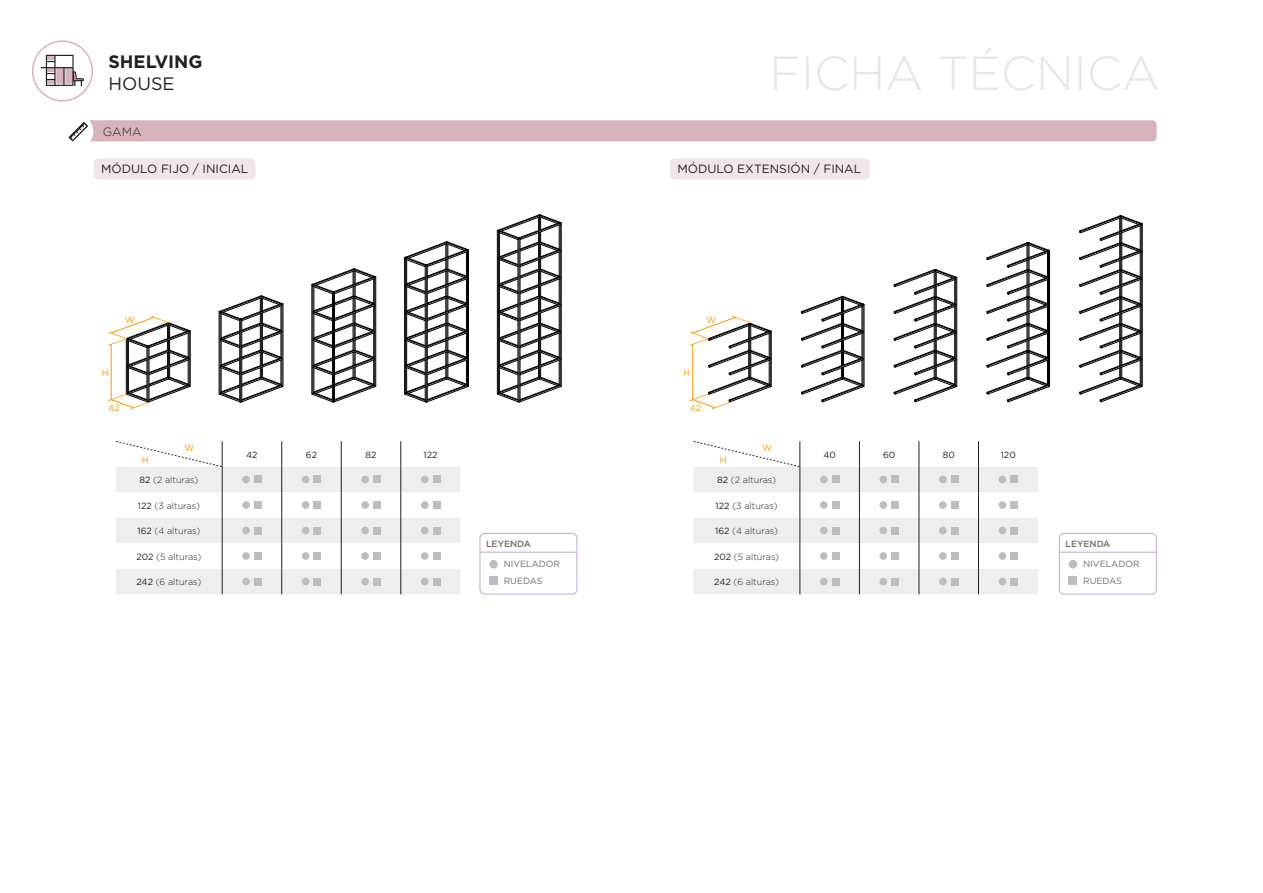
<style>
.page{position:relative;width:1263px;height:893px;background:#fff}
.page>*{position:absolute;margin:0;border:0;box-sizing:border-box;transform-origin:0 0}
.t1{font:300 47.85px "Gotham";color:#e6e7e9}
.t2{font:700 18px "Gotham";color:#231f20}
.t3{font:18px "Gotham";color:#231f20}
.Descripcion{font:12px "Gotham";color:#231f20}
.Descripcion-2{font:300 12px "Gotham";color:#231f20}
.t4{font:300 9px "Gotham";color:#231f20}
.Descripcion-3{font:9px "Gotham";color:#6c6d70}
.t5{font:9px "Gotham";color:#231f20}
.Descripcion-4{font:500 9px "Gotham";color:#6c6d70}
.Descripcion-5{font:9px "Gotham";color:#fd9800}
.s1{font-weight:400}
</style>
<div class="page">
<svg style="left:32px;top:40px;width:61px;height:62px"></svg>
<div style="left:72px;top:120px;width:1085px;height:22px;background:#d9b3bc;border-radius:5px"></div>
<div style="left:59px;top:115px;width:34px;height:34px;background:#fff;border-radius:50%"></div>
<svg style="left:68px;top:122px;width:20px;height:20px"></svg>
<hr style="left:561px;top:223px;width:1px;height:163px;background:#000">
<hr style="left:468px;top:250px;width:1px;height:136px;background:#000">
<hr style="left:404px;top:258px;width:1px;height:136px;background:#000">
<svg style="left:405px;top:241px;width:63px;height:161px"></svg>
<svg style="left:497px;top:214px;width:64px;height:188px"></svg>
<svg style="left:312px;top:268px;width:64px;height:134px"></svg>
<hr style="left:283px;top:304px;width:1px;height:82px;background:#000">
<svg style="left:219px;top:295px;width:64px;height:107px"></svg>
<hr style="left:190px;top:331px;width:1px;height:55px;background:#000">
<hr style="left:771px;top:331px;width:1px;height:55px;background:#000">
<hr style="left:864px;top:304px;width:1px;height:82px;background:#000">
<svg style="left:801px;top:296px;width:63px;height:106px"></svg>
<svg style="left:894px;top:269px;width:63px;height:133px"></svg>
<hr style="left:1049px;top:251px;width:1px;height:135px;background:#000">
<svg style="left:986px;top:242px;width:63px;height:160px"></svg>
<hr style="left:1142px;top:224px;width:1px;height:162px;background:#000">
<svg style="left:1079px;top:215px;width:63px;height:187px"></svg>
<svg style="left:109px;top:316px;width:81px;height:93px"></svg>
<svg style="left:690px;top:316px;width:81px;height:93px"></svg>
<div style="left:94px;top:158px;width:162px;height:22px;background:#f2e6e9;border-radius:5px"></div>
<div style="left:670px;top:158px;width:200px;height:22px;background:#f2e6e9;border-radius:5px"></div>
<svg style="left:115px;top:441px;width:345px;height:153px"></svg>
<svg style="left:693px;top:441px;width:345px;height:153px"></svg>
<div style="left:480px;top:533px;width:97px;height:61px;border:1px solid #c2a9d0;border-radius:5px"></div>
<div style="left:1059px;top:533px;width:97px;height:61px;border:1px solid #c2a9d0;border-radius:5px"></div>
<div style="left:489px;top:560px;width:9px;height:8px;background:#bcbdc0;border-radius:50%"></div>
<div style="left:1069px;top:560px;width:8px;height:8px;background:#bcbdc0;border-radius:50%"></div>
<hr style="left:480px;top:552px;width:97px;height:1px;background:#c2a9d0">
<hr style="left:1059px;top:552px;width:98px;height:1px;background:#c2a9d0">
<div style="left:489px;top:576px;width:9px;height:9px;background:#bcbdc0"></div>
<div style="left:1069px;top:576px;width:8px;height:9px;background:#bcbdc0"></div>
<h1 class="t1" style="left:769px;top:43px;width:392px">FICHA TÉCNICA</h1>
<h2 class="t2" style="left:108px;top:50px;width:96px">SHELVING</h2>
<h2 class="t3" style="left:108px;top:72px;width:68px">HOUSE</h2>
<p class="Descripcion-2" style="left:103px;top:124px;width:40px">GAMA</p>
<p class="Descripcion" style="left:101px;top:161px;width:149px">MÓDULO FIJO / INICIAL</p>
<p class="Descripcion" style="left:677px;top:161px;width:185px">MÓDULO EXTENSIÓN / FINAL</p>
<p class="Descripcion-5" style="left:125px;top:314px;width:11px">W</p>
<p class="Descripcion-5" style="left:706px;top:314px;width:11px">W</p>
<p class="Descripcion-5" style="left:102px;top:367px;width:8px">H</p>
<p class="Descripcion-5" style="left:683px;top:367px;width:8px">H</p>
<p class="Descripcion-5" style="left:108px;top:402px;width:13px">42</p>
<p class="Descripcion-5" style="left:690px;top:402px;width:13px">42</p>
<p class="Descripcion-5" style="left:142px;top:454px;width:8px">H</p>
<p class="Descripcion-5" style="left:184px;top:442px;width:11px">W</p>
<p class="t5" style="left:246px;top:449px;width:13px">42</p>
<p class="t5" style="left:306px;top:449px;width:13px">62</p>
<p class="t5" style="left:365px;top:449px;width:13px">82</p>
<p class="t5" style="left:424px;top:449px;width:16px">122</p>
<p class="Descripcion-5" style="left:720px;top:454px;width:8px">H</p>
<p class="Descripcion-5" style="left:762px;top:442px;width:11px">W</p>
<p class="t5" style="left:823px;top:449px;width:14px">40</p>
<p class="t5" style="left:883px;top:449px;width:14px">60</p>
<p class="t5" style="left:943px;top:449px;width:14px">80</p>
<p class="t5" style="left:1001px;top:449px;width:17px">120</p>
<p class="t4" style="left:139px;top:474px;width:60px"><span class="s1">82</span> (2 alturas)</p>
<p class="t4" style="left:138px;top:500px;width:63px"><span class="s1">122</span> (3 alturas)</p>
<p class="t4" style="left:137px;top:525px;width:64px"><span class="s1">162</span> (4 alturas)</p>
<p class="t4" style="left:136px;top:551px;width:67px"><span class="s1">202</span> (5 alturas)</p>
<p class="t4" style="left:136px;top:576px;width:66px"><span class="s1">242</span> (6 alturas)</p>
<p class="t4" style="left:717px;top:474px;width:60px"><span class="s1">82</span> (2 alturas)</p>
<p class="t4" style="left:716px;top:500px;width:63px"><span class="s1">122</span> (3 alturas)</p>
<p class="t4" style="left:715px;top:525px;width:64px"><span class="s1">162</span> (4 alturas)</p>
<p class="t4" style="left:714px;top:551px;width:67px"><span class="s1">202</span> (5 alturas)</p>
<p class="t4" style="left:714px;top:576px;width:66px"><span class="s1">242</span> (6 alturas)</p>
<p class="Descripcion-4" style="left:486px;top:538px;width:46px">LEYENDA</p>
<p class="Descripcion-4" style="left:1065px;top:538px;width:46px">LEYENDA</p>
<p class="Descripcion-3" style="left:504px;top:575px;width:40px">RUEDAS</p>
<p class="Descripcion-3" style="left:1083px;top:575px;width:40px">RUEDAS</p>
<p class="Descripcion-3" style="left:504px;top:558px;width:58px">NIVELADOR</p>
<p class="Descripcion-3" style="left:1083px;top:558px;width:58px">NIVELADOR</p>
</div>
